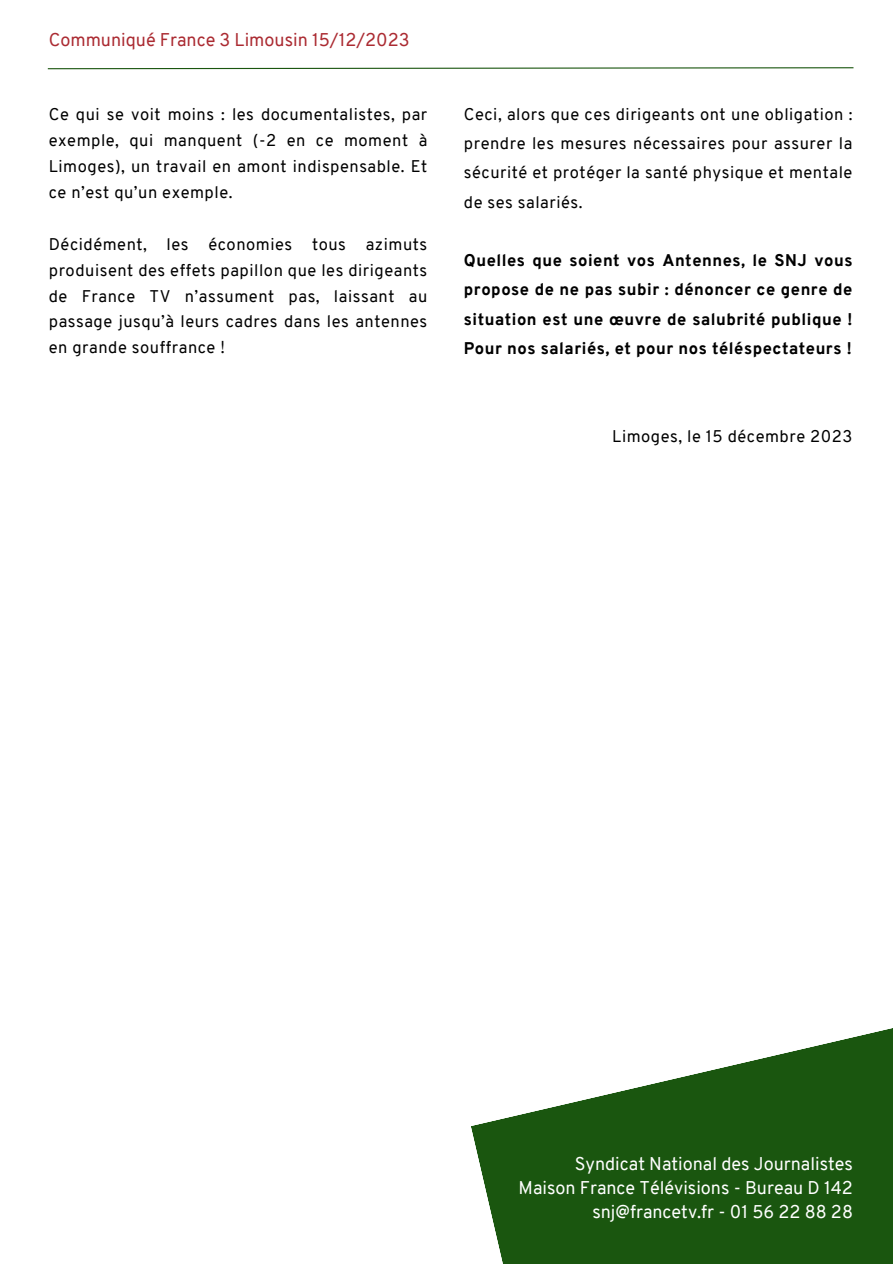
<style>
.page{position:relative;width:893px;height:1264px;background:#fff}
.page>*{position:absolute;margin:0;border:0;box-sizing:border-box;transform-origin:0 0}
.t1{font:18px/23.7px "Overpass";color:#fff;text-align:right}
.t2{font:18px "Overpass";color:#ab2b32}
.t3{font:16.5px/25.8px "Overpass";letter-spacing:.035em;color:#000;text-align:justify}
.t4{font:800 16.5px/29.2px "Overpass";letter-spacing:.035em;color:#000;text-align:justify}
</style>
<div class="page">
<svg style="left:47px;top:67px;width:807px;height:3px"></svg>
<svg style="left:471px;top:1028px;width:421px;height:235px;fill:#1a560f"></svg>
<p class="t2" style="left:49px;top:33px;width:362px">Communiqué France 3 Limousin 15/12/2023</p>
<p class="t3" style="left:49px;top:103px;width:380px">Ce qui se voit moins : les documentalistes, par exemple, qui manquent (-2 en ce moment à Limoges), un travail en amont indispensable. Et ce n’est qu’un exemple.</p>
<p class="t3" style="left:49px;top:233px;width:380px">Décidément, les économies tous azimuts produisent des effets papillon que les dirigeants de France TV n’assument pas, laissant au passage jusqu’à leurs cadres dans les antennes en grande souffrance !</p>
<p class="t3" style="left:464px;top:101px;width:390px;line-height:29.2px">Ceci, alors que ces dirigeants ont une obligation : prendre les mesures nécessaires pour assurer la sécurité et protéger la santé physique et mentale de ses salariés.</p>
<p class="t4" style="left:464px;top:247px;width:390px">Quelles que soient vos Antennes, le SNJ vous propose de ne pas subir : dénoncer ce genre de situation est une œuvre de salubrité publique !<br>Pour nos salariés, et pour nos téléspectateurs !</p>
<p class="t3" style="left:612px;top:424px;width:242px">Limoges, le 15 décembre 2023</p>
<p class="t1" style="left:574px;top:1153px;width:280px">Syndicat National des Journalistes</p>
<p class="t1" style="left:518px;top:1177px;width:336px">Maison France Télévisions - Bureau D 142 snj@francetv.fr - 01 56 22 88 28</p>
</div>
